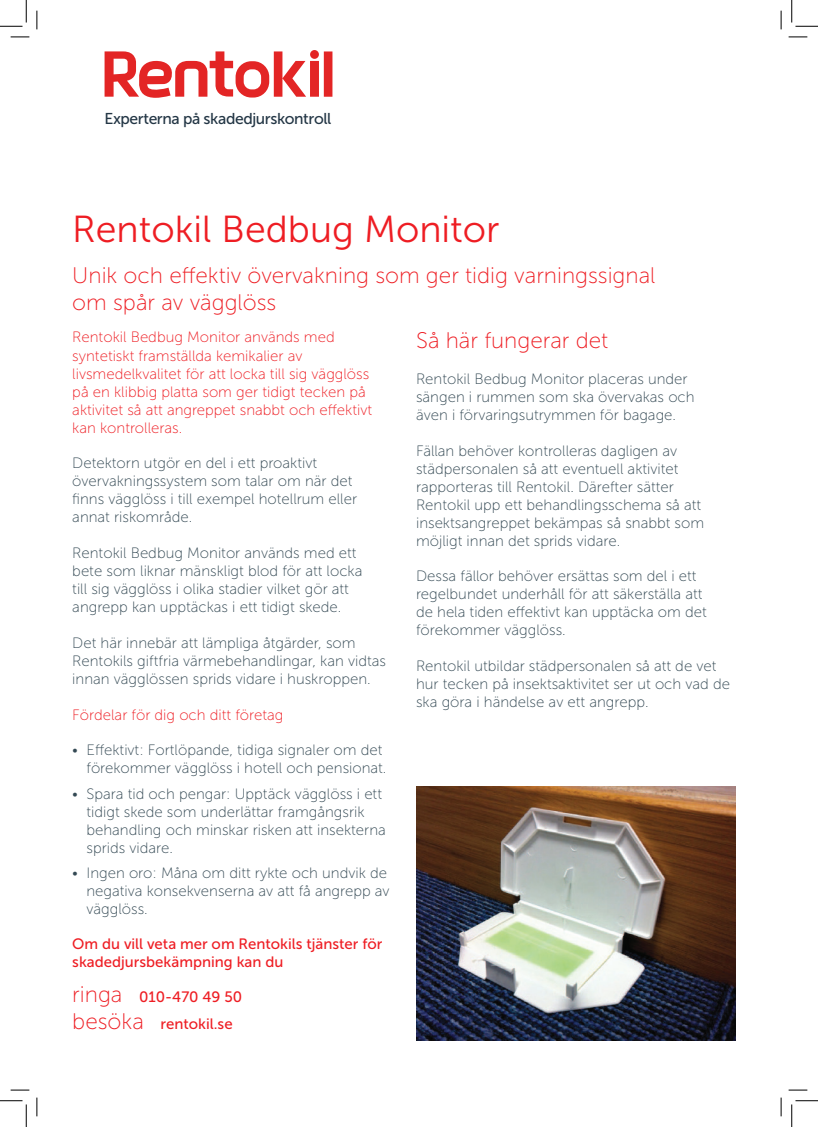
<style>
.page{position:relative;width:818px;height:1127px;background:#fff}
.page>*{position:absolute;margin:0;border:0;box-sizing:border-box;transform-origin:0 0}
.t1{font:37.5px "Museo Sans 300";color:#ee1d23}
.t2{font:22.5px/27px "Museo Sans 100";color:#ee1d23}
.t3{font:15.62px "Museo Sans 500";letter-spacing:-.025em;color:#233645}
.t4{font:15px/18px "Museo Sans 100";color:#344954}
.t5{font:15px/18px "Museo Sans 100";color:#ee1d23}
.t6{font:15px/18px "Museo Sans 500";color:#ee1d23}
.s1{font-family:"Museo Sans 100";font-size:22.5px}
</style>
<div class="page">
<svg style="left:105px;top:50px;width:227px;height:48px"></svg>
<img style="left:416px;top:786px;width:319px;height:254px">
<svg style="left:11px;top:36px;width:18px;height:2px"></svg>
<svg style="left:788px;top:36px;width:19px;height:2px"></svg>
<svg style="left:11px;top:1089px;width:18px;height:1px"></svg>
<svg style="left:788px;top:1089px;width:19px;height:1px"></svg>
<svg style="left:36px;top:11px;width:2px;height:18px"></svg>
<svg style="left:36px;top:1097px;width:2px;height:18px"></svg>
<svg style="left:780px;top:11px;width:2px;height:18px"></svg>
<svg style="left:780px;top:1097px;width:2px;height:18px"></svg>
<svg style="left:0;top:0;width:27px;height:27px"></svg>
<svg style="left:0;top:1100px;width:27px;height:26px"></svg>
<svg style="left:791px;top:0;width:27px;height:27px"></svg>
<svg style="left:791px;top:1100px;width:27px;height:26px"></svg>
<p class="t3" style="left:104px;top:110px;width:228px">Experterna på skadedjurskontroll</p>
<h1 class="t1" style="left:72px;top:209px;width:429px">Rentokil Bedbug Monitor</h1>
<h2 class="t2" style="left:72px;top:262px;width:585px">Unik och effektiv övervakning som ger tidig varningssignal om spår av vägglöss</h2>
<p class="t5" style="left:72px;top:328px;width:301px">Rentokil Bedbug Monitor används med syntetiskt framställda kemikalier av livsmedelkvalitet för att locka till sig vägglöss på en klibbig platta som ger tidigt tecken på aktivitet så att angreppet snabbt och effektivt kan kontrolleras.</p>
<p class="t4" style="left:72px;top:454px;width:286px">Detektorn utgör en del i ett proaktivt övervakningssystem som talar om när det finns vägglöss i till exempel hotellrum eller annat riskområde.</p>
<p class="t4" style="left:72px;top:544px;width:292px">Rentokil Bedbug Monitor används med ett bete som liknar mänskligt blod för att locka till sig vägglöss i olika stadier vilket gör att angrepp kan upptäckas i ett tidigt skede.</p>
<p class="t4" style="left:72px;top:633px;width:315px">Det här innebär att lämpliga åtgärder, som<br>Rentokils giftfria värmebehandlingar, kan vidtas innan vägglössen sprids vidare i huskroppen.</p>
<p class="t5" style="left:72px;top:705px;width:213px">Fördelar för dig och ditt företag</p>
<p class="t4" style="left:72px;top:741px;width:316px;text-align:right">• Effektivt: Fortlöpande, tidiga signaler om det förekommer vägglöss i hotell och pensionat.</p>
<p class="t4" style="left:86px;top:784px;width:301px;text-indent:-14px">• Spara tid och pengar: Upptäck vägglöss i ett tidigt skede som underlättar framgångsrik behandling och minskar risken att insekterna sprids vidare.</p>
<p class="t4" style="left:86px;top:863px;width:305px;text-indent:-14px">• Ingen oro: Måna om ditt rykte och undvik de negativa konsekvenserna av att få angrepp av vägglöss.</p>
<p class="t6" style="left:72px;top:935px;width:312px">Om du vill veta mer om Rentokils tjänster för skadedjursbekämpning kan du</p>
<p class="t6" style="left:72px;top:982px;width:171px;line-height:27px"><span class="s1">ringa</span> 010-470 49 50 <span class="s1">besöka</span> rentokil.se</p>
<h2 class="t2" style="left:416px;top:327px;width:194px">Så här fungerar det</h2>
<p class="t4" style="left:416px;top:370px;width:280px">Rentokil Bedbug Monitor placeras under sängen i rummen som ska övervakas och även i förvaringsutrymmen för bagage.</p>
<p class="t4" style="left:416px;top:441px;width:290px">Fällan behöver kontrolleras dagligen av städpersonalen så att eventuell aktivitet rapporteras till Rentokil. Därefter sätter Rentokil upp ett behandlingsschema så att insektsangreppet bekämpas så snabbt som möjligt innan det sprids vidare.</p>
<p class="t4" style="left:416px;top:567px;width:292px">Dessa fällor behöver ersättas som del i ett regelbundet underhåll för att säkerställa att de hela tiden effektivt kan upptäcka om det förekommer vägglöss.</p>
<p class="t4" style="left:416px;top:657px;width:315px">Rentokil utbildar städpersonalen så att de vet hur tecken på insektsaktivitet ser ut och vad de ska göra i händelse av ett angrepp.</p>
</div>
